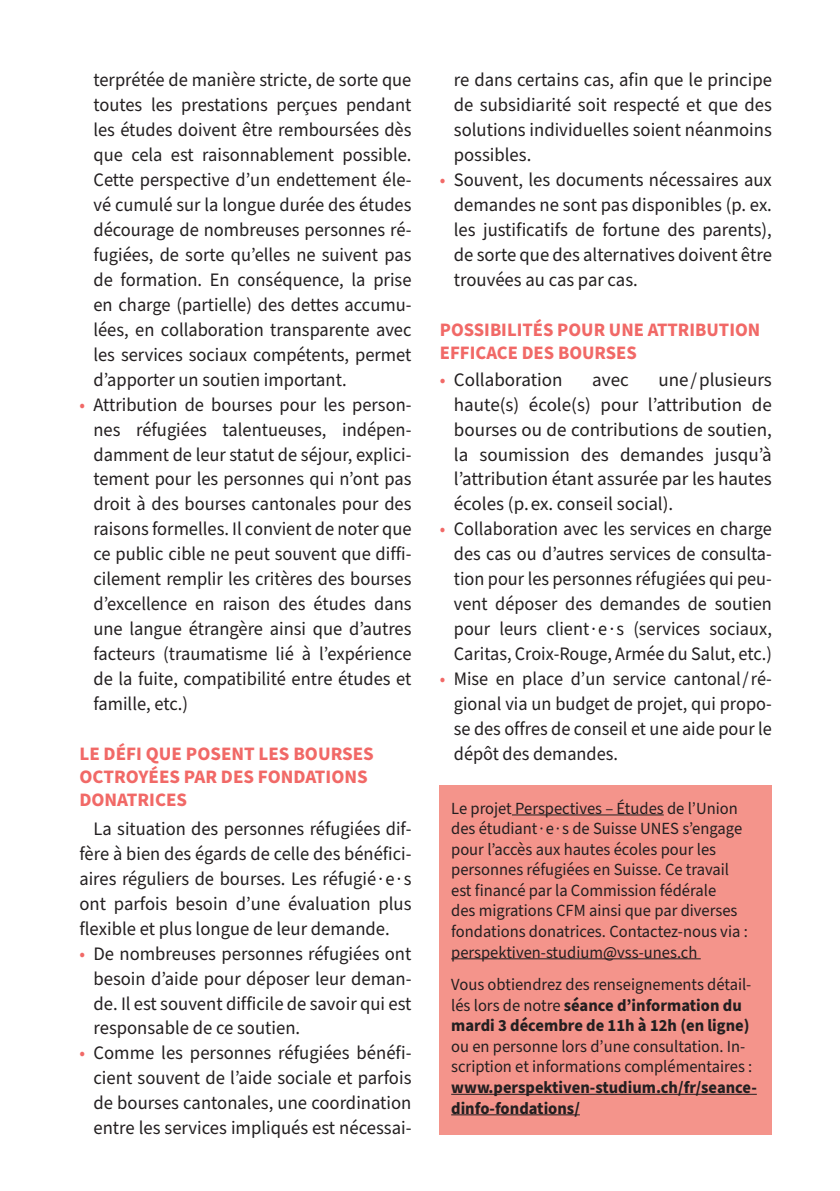
<style>
.page{position:relative;width:840px;height:1191px;background:#fff}
.page>*{position:absolute;margin:0;border:0;box-sizing:border-box;transform-origin:0 0}
.Grundtext{font:19px/25px "Source Sans Pro";color:#231f20;text-align:justify}
.Grundtext-2{font:19px/25px "Source Sans Pro";color:#231f20;text-align:justify;scale:.96 1}
.Untertitel{font:700 19px/22.8px "Source Sans Pro";color:#f16967}
.Boxtext{font:17px/20.6px "Source Sans Pro";color:#231f20}
.s1{color:#f16967}
.s2{font-weight:700}
</style>
<div class="page">
<div style="left:439px;top:785px;width:332px;height:349px;background:#f4948b"></div>
<hr style="left:511px;top:814px;width:152px;height:1px;background:#231f20">
<hr style="left:451px;top:958px;width:249px;height:1px;background:#231f20">
<hr style="left:451px;top:1093px;width:305px;height:1px;background:#231f20">
<hr style="left:451px;top:1114px;width:128px;height:1px;background:#231f20">
<p class="Grundtext" style="left:93px;top:68px;width:319px">terprétée de manière stricte, de sorte que toutes les prestations perçues pendant les études doivent être remboursées dès que cela est raisonnablement possible.<br>Cette perspective d’un endettement éle&shy;vé cumulé sur la longue durée des études décourage de nombreuses personnes ré&shy;fugiées, de sorte qu’elles ne suivent pas de formation. En conséquence, la prise en charge (partielle) des dettes accumu&shy;lées, en collaboration transparente avec les services sociaux compétents, permet d’apporter un soutien important.</p>
<p class="Grundtext" style="left:93px;top:392px;width:319px;text-indent:-14px"><span class="s1">•</span> Attribution de bourses pour les person&shy;nes réfugiées talentueuses, indépen&shy;damment de leur statut de séjour, explici&shy;tement pour les personnes qui n’ont pas droit à des bourses cantonales pour des raisons formelles. Il convient de noter que ce public cible ne peut souvent que diffi&shy;cilement remplir les critères des bourses d’excellence en raison des études dans une langue étrangère ainsi que d’autres facteurs (traumatisme lié à l’expérience de la fuite, compatibilité entre études et famille, etc.)</p>
<p class="Untertitel" style="left:79px;top:742px;width:296px">LE DÉFI QUE POSENT LES BOURSES<br>OCTROYÉES PAR DES FONDATIONS<br>DONATRICES</p>
<p class="Grundtext" style="left:79px;top:816px;width:333px;text-indent:14px">La situation des personnes réfugiées dif&shy;fère à bien des égards de celle des bénéfici&shy;aires réguliers de bourses. Les réfugié∙e∙s ont parfois besoin d’une évaluation plus flexible et plus longue de leur demande.</p>
<p class="Grundtext" style="left:93px;top:941px;width:319px;text-indent:-14px"><span class="s1">•</span> De nombreuses personnes réfugiées ont besoin d’aide pour déposer leur deman&shy;de. Il est souvent difficile de savoir qui est responsable de ce soutien.</p>
<p class="Grundtext" style="left:93px;top:1041px;width:319px;text-indent:-14px"><span class="s1">•</span> Comme les personnes réfugiées bénéfi&shy;cient souvent de l’aide sociale et parfois de bourses cantonales, une coordination entre les services impliqués est nécessai-</p>
<p class="Grundtext" style="left:453px;top:68px;width:319px">re dans certains cas, afin que le principe de subsidiarité soit respecté et que des solutions individuelles soient néanmoins possibles.</p>
<p class="Grundtext" style="left:453px;top:168px;width:319px;text-indent:-14px"><span class="s1">•</span> Souvent, les documents nécessaires aux demandes ne sont pas disponibles (p. ex. les justificatifs de fortune des parents), de sorte que des alternatives doivent être trouvées au cas par cas.</p>
<p class="Untertitel" style="left:439px;top:318px;width:322px">POSSIBILITÉS POUR UNE ATTRIBUTION<br>EFFICACE DES BOURSES</p>
<p class="Grundtext" style="left:439px;top:367px;width:124px"><span class="s1">•</span> Collaboration</p>
<p class="Grundtext" style="left:592px;top:367px;width:38px">avec</p>
<p class="Grundtext" style="left:453px;top:367px;width:319px;text-indent:204px">une / plusieurs haute(s) école(s) pour l’attribution de bourses ou de contributions de soutien, la soumission des demandes jusqu’à l’attribution étant assurée par les hautes écoles (p. ex. conseil social).</p>
<p class="Grundtext-2" style="left:453px;top:517px;width:332px;text-indent:-14px"><span class="s1">•</span> Collaboration avec les services en charge des cas ou d’autres services de consulta&shy;tion pour les personnes réfugiées qui peu&shy;vent déposer des demandes de soutien pour leurs client∙e∙s (services sociaux, Caritas, Croix-Rouge, Armée du Salut, etc.)</p>
<p class="Grundtext-2" style="left:453px;top:667px;width:332px;text-indent:-14px"><span class="s1">•</span> Mise en place d’un service cantonal / ré&shy;gional via un budget de projet, qui propo&shy;se des offres de conseil et une aide pour le dépôt des demandes.</p>
<p class="Boxtext" style="left:451px;top:798px;width:298px">Le projet Perspectives – Études de l’Union des étudiant∙e∙s de Suisse UNES s’engage pour l’accès aux hautes écoles pour les personnes réfugiées en Suisse. Ce travail est financé par la Commission fédérale<br>des migrations CFM ainsi que par diverses fondations donatrices. Contactez-nous via : perspektiven-studium@vss-unes.ch</p>
<p class="Boxtext" style="left:451px;top:974px;width:307px">Vous obtiendrez des renseignements détail&shy;lés lors de notre <span class="s2">séance d’information du mardi 3 décembre de 11h à 12h (en ligne) </span>ou en personne lors d’une consultation. In&shy;scription et informations complémentaires : <span class="s2">www.perspektiven-studium.ch/fr/seance&shy;dinfo-fondations/</span></p>
</div>
